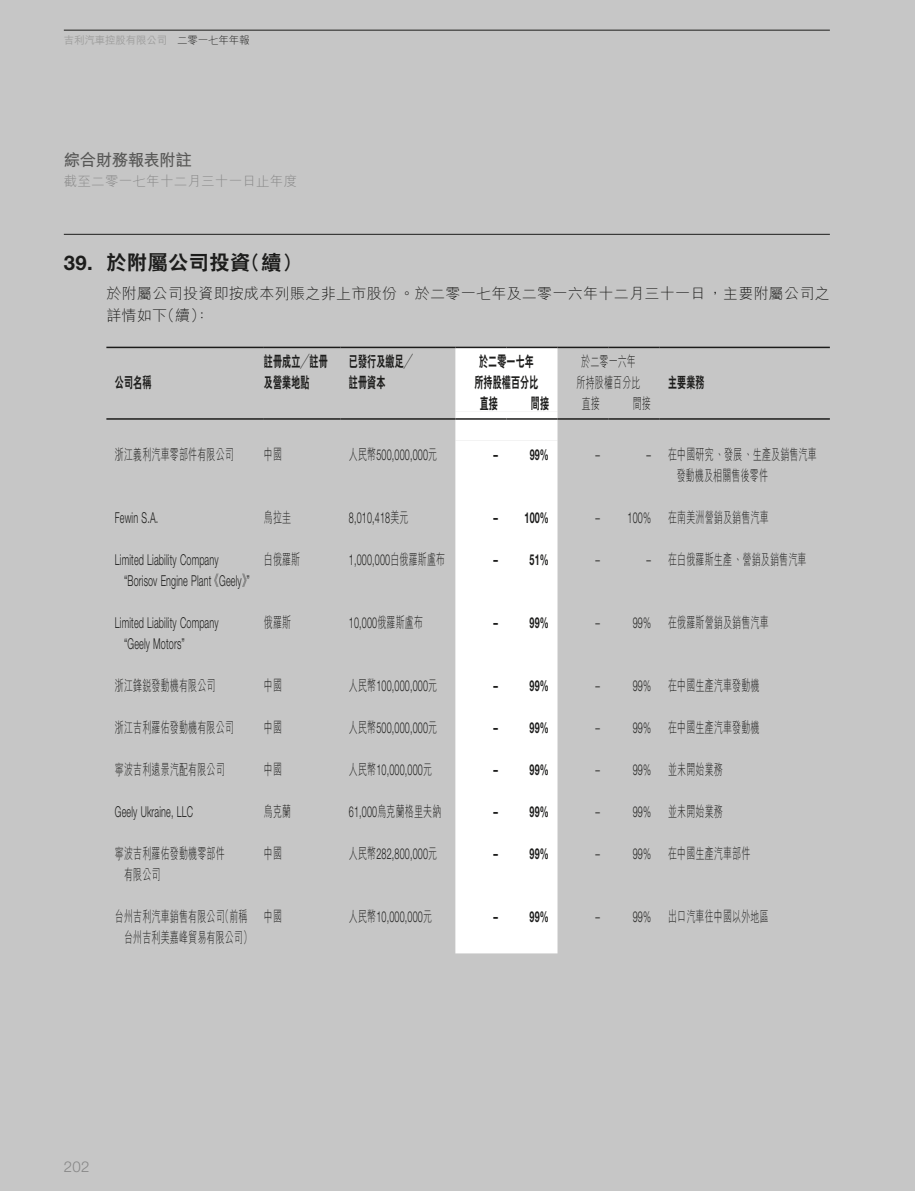
<style>
.page{position:relative;width:915px;height:1191px;background:#fff}
.page>*{position:absolute;margin:0;border:0;box-sizing:border-box;transform-origin:0 0}
.t1{font:800 20.25px "C Hei 2 HK";letter-spacing:.015em;color:#1c1c1b}
.t2{font:700 16.5px "M Hei HK";letter-spacing:-.035em;color:#575756}
.t3{font:300 15px/21px "M Hei HK";letter-spacing:.015em;color:#1c1c1b;scale:.6 1}
.t4{font:300 15px/21px "Helvetica Neue LT Std";letter-spacing:.015em;color:#1c1c1b;scale:.6 1}
.t5{font:300 15px/22.5px "M Hei HK";letter-spacing:.015em;color:#1c1c1b}
.t6{font:800 15px/21px "C Hei 2 HK";letter-spacing:.015em;color:#1c1c1b;scale:.6 1}
.t7{font:700 15px "Helvetica Neue LT Std";letter-spacing:.015em;color:#1c1c1b;scale:.6 1}
.t8{font:300 15px "Helvetica Neue LT Std";color:#878787}
.t9{font:300 13.5px "M Hei HK";letter-spacing:.015em;color:#878787}
.t10{font:500 10.5px "M Hei HK";letter-spacing:-.02em;color:#9d9d9c}
.s1{font-weight:300;color:#1c1c1b}
.s2{font-family:"Helvetica Neue LT Std";font-weight:700}
.s3{font-family:"M Hei HK"}
.s4{font-family:"Helvetica Neue LT Std"}
</style>
<div class="page">
<hr style="left:914px;top:0;width:1px;height:1191px;background:#c6c6c6">
<div style="left:0;top:0;width:914px;height:1191px;background:#c6c6c6"></div>
<hr style="left:64px;top:30px;width:765px;height:1px;background:#1c1c1b">
<hr style="left:64px;top:234px;width:765px;height:1px;background:#1c1c1b">
<div style="left:455px;top:348px;width:102px;height:605px;background:#fff"></div>
<svg style="left:455px;top:411px;width:102px;height:30px;background:#fefefe"></svg>
<hr style="left:106px;top:347px;width:158px;height:1px;background:#1c1c1b">
<hr style="left:264px;top:347px;width:76px;height:1px;background:#1c1c1b">
<hr style="left:340px;top:347px;width:115px;height:1px;background:#1c1c1b">
<hr style="left:455px;top:347px;width:51px;height:1px;background:#1c1c1b">
<hr style="left:506px;top:347px;width:51px;height:1px;background:#1c1c1b">
<hr style="left:557px;top:347px;width:51px;height:1px;background:#1c1c1b">
<hr style="left:608px;top:347px;width:51px;height:1px;background:#1c1c1b">
<hr style="left:659px;top:347px;width:170px;height:1px;background:#1c1c1b">
<hr style="left:106px;top:418px;width:158px;height:2px;background:#1c1c1b">
<hr style="left:264px;top:418px;width:76px;height:2px;background:#1c1c1b">
<hr style="left:340px;top:418px;width:115px;height:2px;background:#1c1c1b">
<hr style="left:455px;top:418px;width:51px;height:2px;background:#1c1c1b">
<hr style="left:506px;top:418px;width:51px;height:2px;background:#1c1c1b">
<hr style="left:557px;top:418px;width:51px;height:2px;background:#1c1c1b">
<hr style="left:608px;top:418px;width:51px;height:2px;background:#1c1c1b">
<hr style="left:659px;top:418px;width:170px;height:2px;background:#1c1c1b">
<p class="t10" style="left:64px;top:32px;width:187px">吉利汽車控股有限公司 <span class="s1">二零一七年年報</span></p>
<p class="t2" style="left:64px;top:148px;width:130px">綜合財務報表附註</p>
<p class="t9" style="left:64px;top:172px;width:235px">截至二零一七年十二月三十一日止年度</p>
<h1 class="t1" style="left:64px;top:249px;width:239px"><span class="s2">39.</span> 於附屬公司投資（續）</h1>
<p class="t5" style="left:106px;top:281px;width:724px">於附屬公司投資即按成本列賬之非上市股份。於二零一七年及二零一六年十二月三十一日，主要附屬公司之詳情如下（續）：</p>
<p class="t6" style="left:115px;top:372px;width:62px">公司名稱</p>
<p class="t6" style="left:264px;top:351px;width:108px">註冊成立╱註冊及營業地點</p>
<p class="t6" style="left:349px;top:351px;width:108px">已發行及繳足╱註冊資本</p>
<p class="t6" style="left:474px;top:351px;width:108px;text-align:center">於二零一七年所持股權百分比</p>
<p class="t3" style="left:576px;top:351px;width:108px;text-align:center">於二零一六年所持股權百分比</p>
<p class="t6" style="left:479px;top:393px;width:32px">直接</p>
<p class="t6" style="left:530px;top:393px;width:32px">間接</p>
<p class="t3" style="left:581px;top:393px;width:32px">直接</p>
<p class="t3" style="left:632px;top:393px;width:32px">間接</p>
<p class="t6" style="left:668px;top:372px;width:62px">主要業務</p>
<p class="t3" style="left:115px;top:443px;width:200px">浙江義利汽車零部件有限公司</p>
<p class="t3" style="left:264px;top:443px;width:32px">中國</p>
<p class="t4" style="left:349px;top:444px;width:148px"><span class="s3">人民幣</span>500,000,000<span class="s3">元</span></p>
<p class="t7" style="left:493px;top:445px;width:94px">– 99%</p>
<p class="t4" style="left:595px;top:444px;width:9px">–</p>
<p class="t3" style="left:676px;top:443px;width:235px;text-indent:-30px"><span class="s4">–</span> 在中國研究、發展、生產及銷售汽車發動機及相關售後零件</p>
<p class="t4" style="left:115px;top:507px;width:74px">Fewin S.A.</p>
<p class="t3" style="left:264px;top:506px;width:47px">烏拉圭</p>
<p class="t4" style="left:349px;top:507px;width:101px">8,010,418<span class="s3">美元</span></p>
<p class="t7" style="left:493px;top:508px;width:94px">– 100%</p>
<p class="t3" style="left:595px;top:506px;width:290px"><span class="s4">– 100%</span> 在南美洲營銷及銷售汽車</p>
<p class="t4" style="left:124px;top:549px;width:213px;text-indent:-9px">Limited Liability Company “Borisov Engine Plant <span class="s3">《</span>Geely<span class="s3">》</span>”</p>
<p class="t3" style="left:264px;top:548px;width:62px">白俄羅斯</p>
<p class="t4" style="left:349px;top:549px;width:162px">1,000,000<span class="s3">白俄羅斯盧布</span></p>
<p class="t7" style="left:493px;top:550px;width:94px">– 51%</p>
<p class="t4" style="left:595px;top:549px;width:9px">–</p>
<p class="t3" style="left:646px;top:548px;width:268px"><span class="s4">–</span> 在白俄羅斯生產、營銷及銷售汽車</p>
<p class="t4" style="left:124px;top:612px;width:159px;text-indent:-9px">Limited Liability Company “Geely Motors”</p>
<p class="t3" style="left:264px;top:611px;width:47px">俄羅斯</p>
<p class="t4" style="left:349px;top:612px;width:125px">10,000<span class="s3">俄羅斯盧布</span></p>
<p class="t7" style="left:493px;top:613px;width:94px">– 99%</p>
<p class="t3" style="left:595px;top:611px;width:290px"><span class="s4">– 99%</span> 在俄羅斯營銷及銷售汽車</p>
<p class="t3" style="left:115px;top:674px;width:169px">浙江鋒銳發動機有限公司</p>
<p class="t3" style="left:264px;top:674px;width:32px">中國</p>
<p class="t4" style="left:349px;top:675px;width:148px"><span class="s3">人民幣</span>100,000,000<span class="s3">元</span></p>
<p class="t7" style="left:493px;top:676px;width:94px">– 99%</p>
<p class="t3" style="left:595px;top:674px;width:275px"><span class="s4">– 99%</span> 在中國生產汽車發動機</p>
<p class="t3" style="left:115px;top:716px;width:200px">浙江吉利羅佑發動機有限公司</p>
<p class="t3" style="left:264px;top:716px;width:32px">中國</p>
<p class="t4" style="left:349px;top:717px;width:148px"><span class="s3">人民幣</span>500,000,000<span class="s3">元</span></p>
<p class="t7" style="left:493px;top:718px;width:94px">– 99%</p>
<p class="t3" style="left:595px;top:716px;width:275px"><span class="s4">– 99%</span> 在中國生產汽車發動機</p>
<p class="t3" style="left:115px;top:758px;width:184px">寧波吉利遠景汽配有限公司</p>
<p class="t3" style="left:264px;top:758px;width:32px">中國</p>
<p class="t4" style="left:349px;top:759px;width:140px"><span class="s3">人民幣</span>10,000,000<span class="s3">元</span></p>
<p class="t7" style="left:493px;top:760px;width:94px">– 99%</p>
<p class="t3" style="left:595px;top:758px;width:214px"><span class="s4">– 99%</span> 並未開始業務</p>
<p class="t4" style="left:115px;top:801px;width:132px">Geely Ukraine, LLC</p>
<p class="t3" style="left:264px;top:800px;width:47px">烏克蘭</p>
<p class="t3" style="left:349px;top:800px;width:155px"><span class="s4">61,000</span>烏克蘭格里夫納</p>
<p class="t7" style="left:493px;top:802px;width:94px">– 99%</p>
<p class="t3" style="left:595px;top:800px;width:214px"><span class="s4">– 99%</span> 並未開始業務</p>
<p class="t3" style="left:124px;top:842px;width:169px;text-indent:-9px">寧波吉利羅佑發動機零部件有限公司</p>
<p class="t3" style="left:264px;top:842px;width:32px">中國</p>
<p class="t4" style="left:349px;top:843px;width:148px"><span class="s3">人民幣</span>282,800,000<span class="s3">元</span></p>
<p class="t7" style="left:493px;top:844px;width:94px">– 99%</p>
<p class="t3" style="left:595px;top:842px;width:259px"><span class="s4">– 99%</span> 在中國生產汽車部件</p>
<p class="t3" style="left:124px;top:905px;width:215px;text-indent:-9px">台州吉利汽車銷售有限公司（前稱台州吉利美嘉峰貿易有限公司）</p>
<p class="t3" style="left:264px;top:905px;width:32px">中國</p>
<p class="t4" style="left:349px;top:906px;width:140px"><span class="s3">人民幣</span>10,000,000<span class="s3">元</span></p>
<p class="t7" style="left:493px;top:907px;width:94px">– 99%</p>
<p class="t3" style="left:595px;top:905px;width:290px"><span class="s4">– 99%</span> 出口汽車往中國以外地區</p>
<p class="t8" style="left:64px;top:1157px;width:27px">202</p>
</div>
